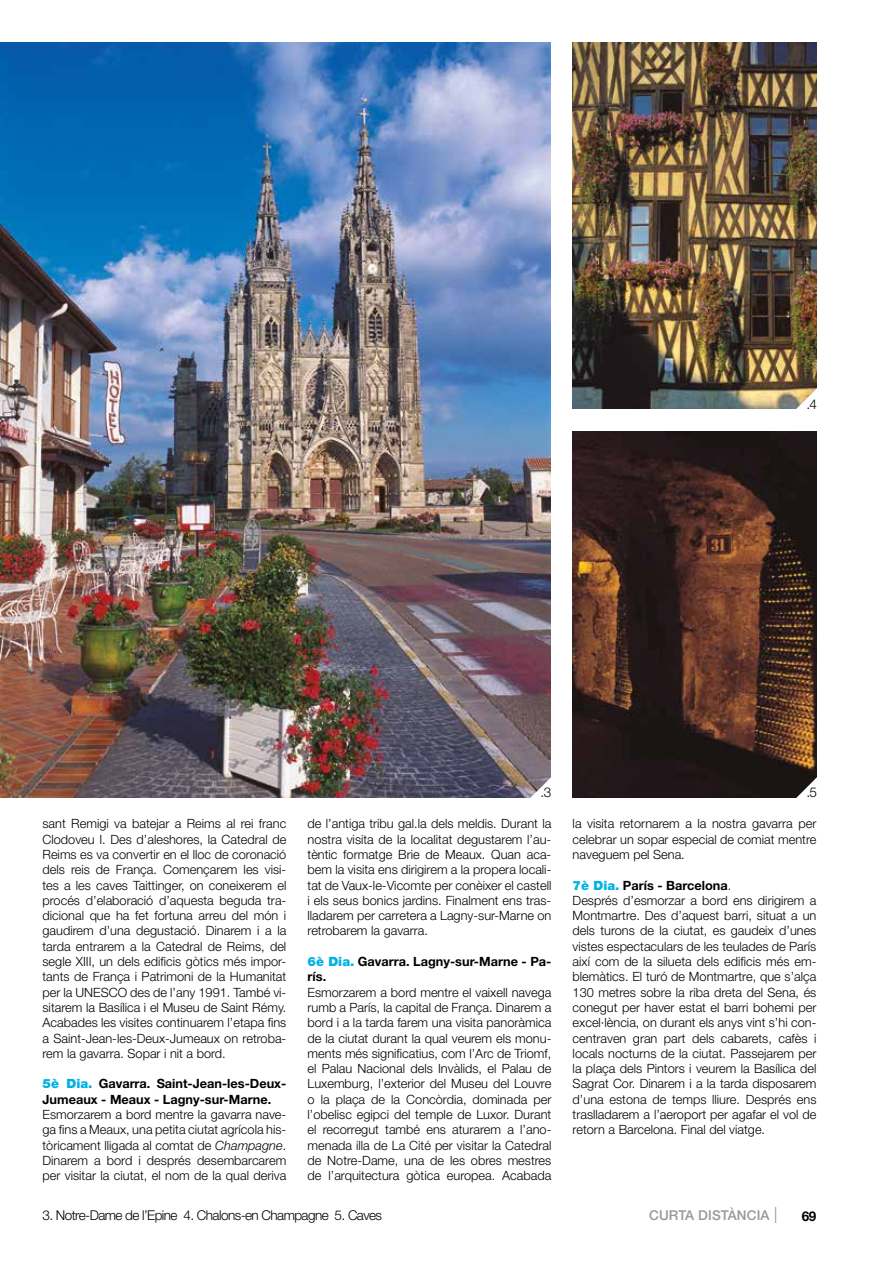
<style>
.page{position:relative;width:893px;height:1263px;background:#fff}
.page>*{position:absolute;margin:0;border:0;box-sizing:border-box;transform-origin:0 0}
.t1{font:300 13.5px "Helvetica Neue LT Std";letter-spacing:-.04em;color:#000}
.t2{font:500 13.5px "Helvetica Neue LT Std";letter-spacing:.01em;color:#98989a}
.t3{font:300 12.75px/15.3px "Helvetica Neue LT Std";color:#000;text-align:justify}
.t4{font:700 12.75px/15.3px "Helvetica Neue LT Std";color:#000}
.s1{font-weight:900;color:#00b2e3}
.s2{font-style:italic}
.s3{font-weight:700}
.s4{font-weight:100;font-size:22.5px}
.s5{font-weight:700;color:#000}
</style>
<div class="page">
<img style="left:573px;top:431px;width:243px;height:366px">
<img style="left:573px;top:43px;width:243px;height:365px">
<svg style="left:796px;top:775px;width:21px;height:23px"></svg>
<svg style="left:796px;top:386px;width:21px;height:23px"></svg>
<img style="left:0;top:43px;width:551px;height:754px">
<svg style="left:530px;top:775px;width:21px;height:23px"></svg>
<p class="t1" style="left:806px;top:395px;width:12px">.4</p>
<p class="t3" style="left:43px;top:816px;width:245px">sant Remigi va batejar a Reims al rei franc Clodoveu I. Des d’aleshores, la Catedral de Reims es va convertir en el lloc de coronació dels reis de França. Començarem les visi&shy;tes a les caves Taittinger, on coneixerem el procés d’elaboració d’aquesta beguda tra&shy;dicional que ha fet fortuna arreu del món i gaudirem d’una degustació. Dinarem i a la tarda entrarem a la Catedral de Reims, del segle XIII, un dels edificis gòtics més impor&shy;tants de França i Patrimoni de la Humanitat per la UNESCO des de l’any 1991. També vi&shy;sitarem la Basílica i el Museu de Saint Rémy.<br>Acabades les visites continuarem l’etapa fins a Saint-Jean-les-Deux-Jumeaux on retroba&shy;rem la gavarra. Sopar i nit a bord.</p>
<p class="t4" style="left:43px;top:1076px;width:245px"><span class="s1">5è Dia.</span> Gavarra. Saint-Jean-les-Deux-<br>Jumeaux - Meaux - Lagny-sur-Marne.</p>
<p class="t3" style="left:43px;top:1106px;width:245px">Esmorzarem a bord mentre la gavarra nave&shy;ga fins a Meaux, una petita ciutat agrícola his&shy;tòricament lligada al comtat de <span class="s2">Champagne</span>.<br>Dinarem a bord i després desembarcarem per visitar la ciutat, el nom de la qual deriva</p>
<p class="t1" style="left:540px;top:784px;width:12px">.3</p>
<p class="t3" style="left:308px;top:816px;width:245px">de l’antiga tribu gal.la dels meldis. Durant la nostra visita de la localitat degustarem l’au&shy;tèntic formatge Brie de Meaux. Quan aca&shy;bem la visita ens dirigirem a la propera locali&shy;tat de Vaux-le-Vicomte per conèixer el castell i els seus bonics jardins. Finalment ens tras&shy;lladarem per carretera a Lagny-sur-Marne on retrobarem la gavarra.</p>
<p class="t4" style="left:308px;top:953px;width:245px"><span class="s1">6è Dia.</span> Gavarra. Lagny-sur-Marne - Pa&shy;rís.</p>
<p class="t3" style="left:308px;top:984px;width:245px">Esmorzarem a bord mentre el vaixell navega rumb a París, la capital de França. Dinarem a bord i a la tarda farem una visita panoràmica de la ciutat durant la qual veurem els monu&shy;ments més significatius, com l’Arc de Triomf, el Palau Nacional dels Invàlids, el Palau de Luxemburg, l’exterior del Museu del Louvre o la plaça de la Concòrdia, dominada per l’obelisc egipci del temple de Luxor. Durant el recorregut també ens aturarem a l’ano&shy;menada illa de La Cité per visitar la Catedral de Notre-Dame, una de les obres mestres de l’arquitectura gòtica europea. Acabada</p>
<p class="t1" style="left:43px;top:1207px;width:341px">3. Notre-Dame de l’Epine 4. Chalons-en Champagne 5. Caves</p>
<p class="t1" style="left:806px;top:784px;width:12px">.5</p>
<p class="t3" style="left:573px;top:816px;width:245px">la visita retornarem a la nostra gavarra per celebrar un sopar especial de comiat mentre naveguem pel Sena.</p>
<p class="t3" style="left:573px;top:877px;width:245px;text-align:left"><span class="s1">7è Dia.</span> <span class="s3">París - Barcelona</span>.<br>Després d’esmorzar a bord ens dirigirem a Montmartre. Des d’aquest barri, situat a un dels turons de la ciutat, es gaudeix d’unes vistes espectaculars de les teulades de París així com de la silueta dels edificis més em&shy;blemàtics. El turó de Montmartre, que s’alça 130 metres sobre la riba dreta del Sena, és conegut per haver estat el barri bohemi per excel·lència, on durant els anys vint s’hi con&shy;centraven gran part dels cabarets, cafès i locals nocturns de la ciutat. Passejarem per la plaça dels Pintors i veurem la Basílica del Sagrat Cor. Dinarem i a la tarda disposarem d’una estona de temps lliure. Després ens traslladarem a l’aeroport per agafar el vol de retorn a Barcelona. Final del viatge.</p>
<p class="t2" style="left:649px;top:1207px;width:169px">CURTA DISTÀNCIA <span class="s4">I</span> <span class="s5">69</span></p>
</div>
